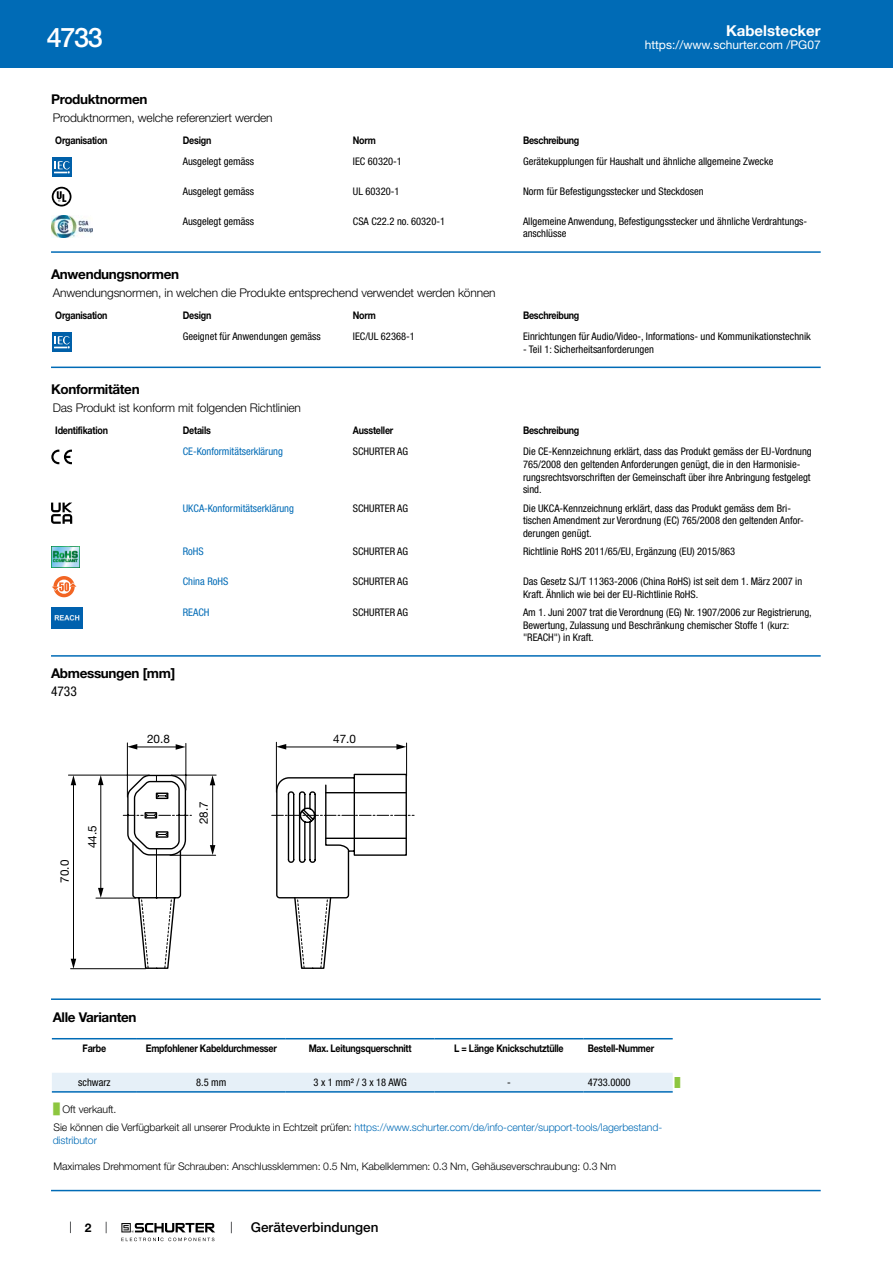
<style>
.page{position:relative;width:893px;height:1263px;background:#fff}
.page>*{position:absolute;margin:0;border:0;box-sizing:border-box;transform-origin:0 0}
.t1{font:500 27px "Helvetica Neue LT";color:#fff}
.t2{font:700 15px "Helvetica Neue LT";color:#fff}
.t3{font:700 13.5px "Helvetica Neue LT";letter-spacing:-.025em;color:#000}
.t4{font:500 13.5px "Helvetica Neue LT";color:#000}
.t5{font:condensed 13.5px "Helvetica Neue LT";color:#000}
.t6{font:300 12px "Helvetica Neue LT";letter-spacing:-.01em;color:#000}
.t7{font:12px "Helvetica Neue LT";color:#fff}
.t8{font:700 12px "Helvetica Neue LT";color:#000}
.t9{font:11.7px "Helvetica Neue LT";color:#000}
.t10{font:condensed 10.5px/12.6px "Helvetica Neue LT";color:#000}
.t11{font:300 10.5px/18.5px "Helvetica Neue LT";letter-spacing:-.01em;color:#000}
.t12{font:700 10.5px "Helvetica Neue LT";letter-spacing:-.025em;color:#000;scale:.85 1}
.t13{font:condensed 10.5px "Helvetica Neue LT";color:#006bb6}
.t14{font:300 10.5px "Helvetica Neue LT";letter-spacing:-.01em;color:#006bb6}
.t15{font:9px "Arial Unicode MS";color:#8dc63f}
.s1{font-family:"Arial Unicode MS";font-weight:400;color:#8dc63f}
.s2{color:#006bb6}
</style>
<div class="page">
<svg style="left:70px;top:1221px;width:1px;height:12px"></svg>
<svg style="left:121px;top:1223px;width:94px;height:18px"></svg>
<div style="left:0;top:0;width:893px;height:68px;background:#006bb6"></div>
<svg style="left:52px;top:157px;width:20px;height:20px"></svg>
<div style="left:52px;top:157px;width:19px;height:19px;background:#0060a9"></div>
<svg style="left:54px;top:161px;width:16px;height:13px"></svg>
<svg style="left:51px;top:186px;width:21px;height:21px"></svg>
<svg style="left:52px;top:187px;width:19px;height:19px"></svg>
<img style="left:51px;top:216px;width:42px;height:21px">
<hr style="left:51px;top:251px;width:770px;height:2px;background:#006bb6">
<svg style="left:52px;top:332px;width:20px;height:20px"></svg>
<div style="left:52px;top:332px;width:19px;height:19px;background:#0060a9"></div>
<svg style="left:54px;top:336px;width:16px;height:13px"></svg>
<hr style="left:51px;top:367px;width:770px;height:1px;background:#006bb6">
<svg style="left:51px;top:450px;width:21px;height:14px"></svg>
<svg style="left:51px;top:503px;width:21px;height:21px"></svg>
<img style="left:51px;top:546px;width:29px;height:21px">
<svg style="left:53px;top:576px;width:22px;height:21px"></svg>
<svg style="left:57px;top:580px;width:14px;height:14px"></svg>
<svg style="left:52px;top:582px;width:25px;height:9px"></svg>
<img style="left:51px;top:607px;width:32px;height:21px">
<hr style="left:51px;top:655px;width:770px;height:2px;background:#006bb6">
<svg style="left:68px;top:742px;width:339px;height:227px"></svg>
<svg style="left:123px;top:773px;width:291px;height:195px"></svg>
<svg style="left:127px;top:744px;width:10px;height:5px"></svg>
<svg style="left:176px;top:744px;width:10px;height:6px"></svg>
<svg style="left:276px;top:744px;width:10px;height:5px"></svg>
<svg style="left:396px;top:744px;width:10px;height:6px"></svg>
<svg style="left:98px;top:775px;width:6px;height:10px"></svg>
<svg style="left:98px;top:888px;width:6px;height:10px"></svg>
<svg style="left:71px;top:775px;width:5px;height:10px"></svg>
<svg style="left:71px;top:959px;width:5px;height:10px"></svg>
<hr style="left:51px;top:998px;width:770px;height:2px;background:#006bb6">
<svg style="left:52px;top:1039px;width:621px;height:54px"></svg>
<div style="left:52px;top:1073px;width:621px;height:18px;background:#e6f0f8"></div>
<hr style="left:52px;top:1038px;width:85px;height:1px;background:#006bb6">
<hr style="left:137px;top:1038px;width:149px;height:1px;background:#006bb6">
<hr style="left:286px;top:1038px;width:149px;height:1px;background:#006bb6">
<hr style="left:435px;top:1038px;width:148px;height:1px;background:#006bb6">
<hr style="left:583px;top:1038px;width:90px;height:1px;background:#006bb6">
<hr style="left:52px;top:1091px;width:85px;height:1px;background:#006bb6">
<hr style="left:137px;top:1091px;width:149px;height:1px;background:#006bb6">
<hr style="left:286px;top:1091px;width:149px;height:1px;background:#006bb6">
<hr style="left:435px;top:1091px;width:148px;height:1px;background:#006bb6">
<hr style="left:583px;top:1091px;width:90px;height:1px;background:#006bb6">
<hr style="left:51px;top:1190px;width:770px;height:1px;background:#006bb6">
<h1 class="t1" style="left:47px;top:21px;width:57px">4733</h1>
<h2 class="t2" style="left:726px;top:21px;width:96px">Kabelstecker</h2>
<p class="t7" style="left:645px;top:38px;width:178px">https://www.schurter.com /PG07</p>
<p class="t3" style="left:51px;top:91px;width:98px">Produktnormen</p>
<p class="t6" style="left:53px;top:110px;width:221px">Produktnormen, welche referenziert werden</p>
<p class="t12" style="left:55px;top:134px;width:63px">Organisation</p>
<p class="t12" style="left:183px;top:134px;width:35px">Design</p>
<p class="t12" style="left:353px;top:134px;width:29px">Norm</p>
<p class="t12" style="left:523px;top:134px;width:68px">Beschreibung</p>
<p class="t10" style="left:183px;top:155px;width:73px">Ausgelegt gemäss</p>
<p class="t10" style="left:353px;top:155px;width:50px">IEC 60320-1</p>
<p class="t10" style="left:523px;top:155px;width:252px">Gerätekupplungen für Haushalt und ähnliche allgemeine Zwecke</p>
<p class="t10" style="left:183px;top:185px;width:73px">Ausgelegt gemäss</p>
<p class="t10" style="left:353px;top:185px;width:48px">UL 60320-1</p>
<p class="t10" style="left:523px;top:185px;width:182px">Norm für Befestigungsstecker und Steckdosen</p>
<p class="t10" style="left:183px;top:215px;width:73px">Ausgelegt gemäss</p>
<p class="t10" style="left:353px;top:215px;width:94px">CSA C22.2 no. 60320-1</p>
<p class="t10" style="left:523px;top:215px;width:286px">Allgemeine Anwendung, Befestigungsstecker und ähnliche Verdrahtungs&shy;anschlüsse</p>
<p class="t3" style="left:51px;top:266px;width:130px">Anwendungsnormen</p>
<p class="t6" style="left:53px;top:285px;width:444px">Anwendungsnormen, in welchen die Produkte entsprechend verwendet werden können</p>
<p class="t12" style="left:55px;top:309px;width:63px">Organisation</p>
<p class="t12" style="left:183px;top:309px;width:35px">Design</p>
<p class="t12" style="left:353px;top:309px;width:29px">Norm</p>
<p class="t12" style="left:523px;top:309px;width:68px">Beschreibung</p>
<p class="t10" style="left:183px;top:330px;width:139px">Geeignet für Anwendungen gemäss</p>
<p class="t10" style="left:353px;top:330px;width:63px">IEC/UL 62368-1</p>
<p class="t10" style="left:523px;top:330px;width:289px">Einrichtungen für Audio/Video-, Informations- und Kommunikationstechnik</p>
<p class="t10" style="left:523px;top:343px;width:132px">- Teil 1: Sicherheitsanforderungen</p>
<p class="t3" style="left:51px;top:381px;width:90px">Konformitäten</p>
<p class="t6" style="left:53px;top:400px;width:250px">Das Produkt ist konform mit folgenden Richtlinien</p>
<p class="t12" style="left:55px;top:424px;width:64px">Identifikation</p>
<p class="t12" style="left:183px;top:424px;width:35px">Details</p>
<p class="t12" style="left:353px;top:424px;width:49px">Aussteller</p>
<p class="t12" style="left:523px;top:424px;width:68px">Beschreibung</p>
<p class="t13" style="left:183px;top:446px;width:102px">CE-Konformitätserklärung</p>
<p class="t10" style="left:353px;top:445px;width:57px">SCHURTER AG</p>
<p class="t10" style="left:523px;top:445px;width:290px">Die CE-Kennzeichnung erklärt, dass das Produkt gemäss der EU-Vordnung 765/2008 den geltenden Anforderungen genügt, die in den Harmonisie&shy;rungsrechtsvorschriften der Gemeinschaft über ihre Anbringung festgelegt sind.</p>
<p class="t13" style="left:183px;top:502px;width:113px">UKCA-Konformitätserklärung</p>
<p class="t10" style="left:353px;top:502px;width:57px">SCHURTER AG</p>
<p class="t10" style="left:523px;top:502px;width:282px">Die UKCA-Kennzeichnung erklärt, dass das Produkt gemäss dem Bri&shy;tischen Amendment zur Verordnung (EC) 765/2008 den geltenden Anfor&shy;derungen genügt.</p>
<p class="t13" style="left:183px;top:546px;width:22px">RoHS</p>
<p class="t10" style="left:353px;top:545px;width:57px">SCHURTER AG</p>
<p class="t10" style="left:523px;top:545px;width:214px">Richtlinie RoHS 2011/65/EU, Ergänzung (EU) 2015/863</p>
<p class="t13" style="left:183px;top:575px;width:47px">China RoHS</p>
<p class="t10" style="left:353px;top:575px;width:57px">SCHURTER AG</p>
<p class="t10" style="left:523px;top:575px;width:281px">Das Gesetz SJ/T 11363-2006 (China RoHS) ist seit dem 1. März 2007 in<br>Kraft. Ähnlich wie bei der EU-Richtlinie RoHS.</p>
<p class="t13" style="left:183px;top:606px;width:28px">REACH</p>
<p class="t10" style="left:353px;top:606px;width:57px">SCHURTER AG</p>
<p class="t10" style="left:523px;top:606px;width:290px">Am 1. Juni 2007 trat die Verordnung (EG) Nr. 1907/2006 zur Registrierung,<br>Bewertung, Zulassung und Beschränkung chemischer Stoffe 1 (kurz: "REACH") in Kraft.</p>
<p class="t3" style="left:51px;top:665px;width:126px">Abmessungen [mm]</p>
<p class="t5" style="left:51px;top:683px;width:27px">4733</p>
<p class="t9" style="left:58px;top:883px;width:24px;rotate:-90deg">70.0</p>
<p class="t9" style="left:85px;top:848px;width:24px;rotate:-90deg">44.5</p>
<p class="t9" style="left:147px;top:732px;width:24px">20.8</p>
<p class="t9" style="left:333px;top:732px;width:24px">47.0</p>
<p class="t9" style="left:197px;top:824px;width:24px;rotate:-90deg">28.7</p>
<p class="t3" style="left:53px;top:1008px;width:85px">Alle Varianten</p>
<p class="t12" style="left:83px;top:1042px;width:29px">Farbe</p>
<p class="t12" style="left:146px;top:1042px;width:156px">Empfohlener Kabeldurchmesser</p>
<p class="t12" style="left:309px;top:1042px;width:123px">Max. Leitungsquerschnitt</p>
<p class="t12" style="left:454px;top:1042px;width:130px">L = Länge Knickschutztülle</p>
<p class="t12" style="left:588px;top:1042px;width:80px">Bestell-Nummer</p>
<p class="t10" style="left:78px;top:1076px;width:34px">schwarz</p>
<p class="t10" style="left:196px;top:1076px;width:32px">8.5 mm</p>
<p class="t10" style="left:314px;top:1076px;width:95px">3 x 1 mm² / 3 x 18 AWG</p>
<p class="t10" style="left:507px;top:1076px;width:5px">-</p>
<p class="t10" style="left:588px;top:1076px;width:44px">4733.0000</p>
<p class="t15" style="left:675px;top:1076px;width:7px">█</p>
<p class="t11" style="left:54px;top:1100px;width:610px"><span class="s1">█</span> Oft verkauft.<br>Sie können die Verfügbarkeit all unserer Produkte in Echtzeit prüfen: <span class="s2">https://www.schurter.com/de/info-center/support-tools/lagerbestand-</span></p>
<p class="t14" style="left:53px;top:1134px;width:46px">distributor</p>
<p class="t11" style="left:54px;top:1157px;width:564px">Maximales Drehmoment für Schrauben: Anschlussklemmen: 0.5 Nm, Kabelklemmen: 0.3 Nm, Gehäuseverschraubung: 0.3 Nm</p>
<p class="t8" style="left:85px;top:1220px;width:8px">2</p>
<p class="t4" style="left:251px;top:1219px;width:129px">Geräteverbindungen</p>
</div>
